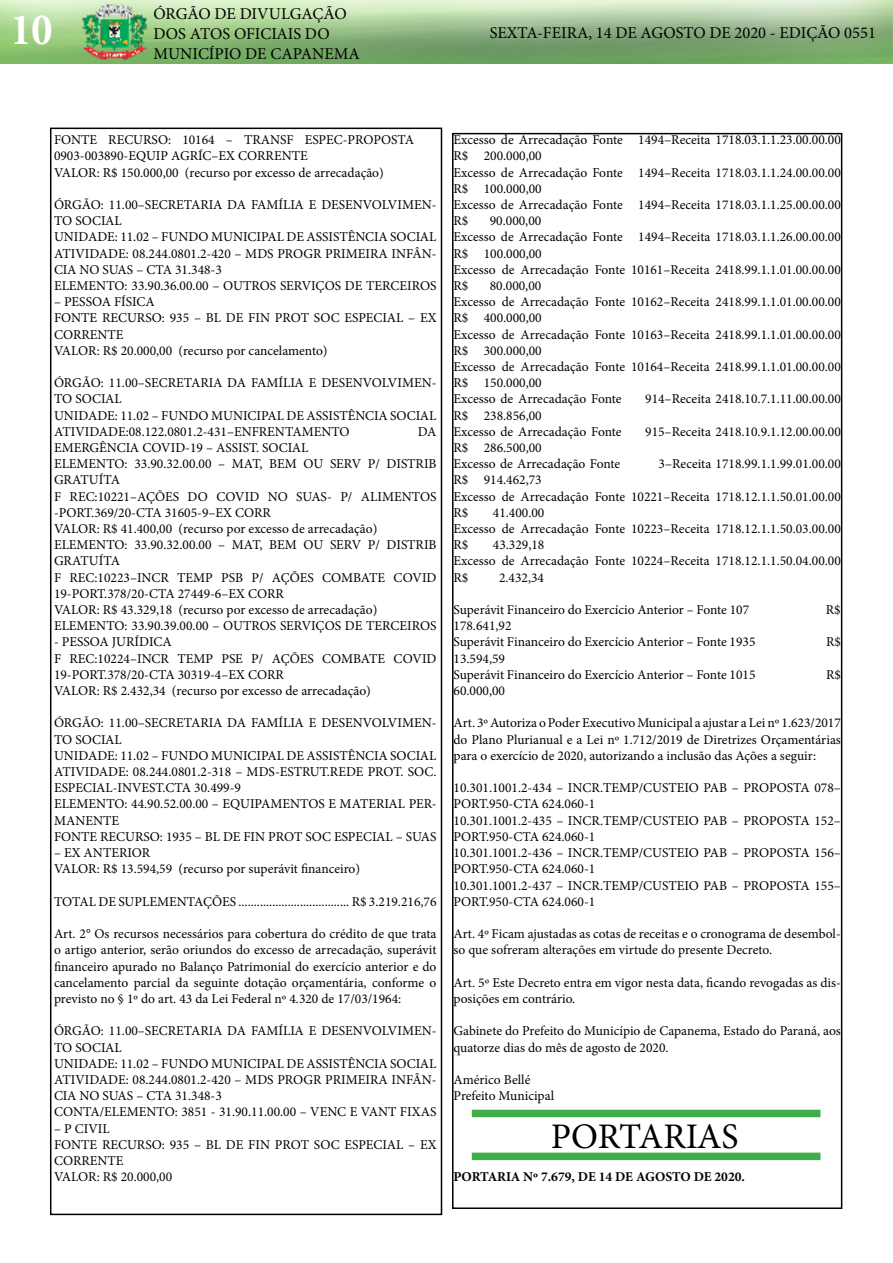
<style>
.page{position:relative;width:893px;height:1263px;background:#fff}
.page>*{position:absolute;margin:0;border:0;box-sizing:border-box;transform-origin:0 0}
.t1{font:700 condensed 45px "Minion Pro";color:#fff}
.t2{font:36px "Minion Pro";letter-spacing:-.005em;color:#000}
.t3{font:16.5px/19.8px "Minion Pro";color:#000}
.t4{font:13.5px/16.2px "Minion Pro";color:#000}
.t5{font:700 13.5px "Minion Pro";color:#000}
</style>
<div class="page">
<div style="left:50px;top:128px;width:392px;height:1087px;border:2px solid #000"></div>
<img style="left:0;top:0;width:893px;height:64px">
<div style="left:452px;top:133px;width:390px;height:1076px;border:2px solid #000"></div>
<div style="left:472px;top:1110px;width:348px;height:7px;background:#41ad49"></div>
<div style="left:472px;top:1152px;width:348px;height:8px;background:#41ad49"></div>
<h1 class="t1" style="left:11px;top:-1px;width:43px">10</h1>
<p class="t3" style="left:153px;top:4px;width:208px">ÓRGÃO DE DIVULGAÇÃO<br>DOS ATOS OFICIAIS DO<br>MUNICÍPIO DE CAPANEMA</p>
<p class="t3" style="left:490px;top:23px;width:388px">SEXTA-FEIRA, 14 DE AGOSTO DE 2020 - EDIÇÃO 0551</p>
<p class="t4" style="left:453px;top:132px;width:389px">Excesso de Arrecadação Fonte 1494–Receita 1718.03.1.1.23.00.00.00<br>R$ 200.000,00<br>Excesso de Arrecadação Fonte 1494–Receita 1718.03.1.1.24.00.00.00<br>R$ 100.000,00<br>Excesso de Arrecadação Fonte 1494–Receita 1718.03.1.1.25.00.00.00<br>R$</p>
<p class="t4" style="left:54px;top:132px;width:362px">FONTE RECURSO: 10164 – TRANSF ESPEC-PROPOSTA<br>0903-003890-EQUIP AGRÍC–EX CORRENTE<br>VALOR: R$ 150.000,00 (recurso por excesso de arrecadação)</p>
<p class="t4" style="left:54px;top:197px;width:384px">ÓRGÃO: 11.00–SECRETARIA DA FAMÍLIA E DESENVOLVIMEN-TO SOCIAL<br>UNIDADE: 11.02 – FUNDO MUNICIPAL DE ASSISTÊNCIA SOCIAL ATIVIDADE: 08.244.0801.2-420 – MDS PROGR PRIMEIRA INFÂN-CIA NO SUAS – CTA 31.348-3<br>ELEMENTO: 33.90.36.00.00 – OUTROS SERVIÇOS DE TERCEIROS</p>
<p class="t4" style="left:54px;top:294px;width:384px">– PESSOA FÍSICA<br>FONTE RECURSO: 935 – BL DE FIN PROT SOC ESPECIAL – EX<br>CORRENTE<br>VALOR: R$ 20.000,00 (recurso por cancelamento)</p>
<p class="t4" style="left:54px;top:375px;width:384px">ÓRGÃO: 11.00–SECRETARIA DA FAMÍLIA E DESENVOLVIMEN-TO SOCIAL<br>UNIDADE: 11.02 – FUNDO MUNICIPAL DE ASSISTÊNCIA SOCIAL ATIVIDADE:08.122.0801.2-431–ENFRENTAMENTO</p>
<p class="t4" style="left:453px;top:213px;width:389px;text-indent:36px">90.000,00<br>Excesso de Arrecadação Fonte 1494–Receita 1718.03.1.1.26.00.00.00<br>R$ 100.000,00<br>Excesso de Arrecadação Fonte 10161–Receita 2418.99.1.1.01.00.00.00<br>R$</p>
<p class="t4" style="left:453px;top:278px;width:389px;text-indent:36px">80.000,00<br>Excesso de Arrecadação Fonte 10162–Receita 2418.99.1.1.01.00.00.00<br>R$ 400.000,00<br>Excesso de Arrecadação Fonte 10163–Receita 2418.99.1.1.01.00.00.00<br>R$ 300.000,00<br>Excesso de Arrecadação Fonte 10164–Receita 2418.99.1.1.01.00.00.00<br>R$ 150.000,00<br>Excesso de Arrecadação Fonte</p>
<p class="t4" style="left:645px;top:391px;width:197px">914–Receita 2418.10.7.1.11.00.00.00</p>
<p class="t4" style="left:453px;top:407px;width:170px">R$ 238.856,00<br>Excesso de Arrecadação Fonte</p>
<p class="t4" style="left:418px;top:423px;width:20px">DA</p>
<p class="t4" style="left:54px;top:440px;width:384px">EMERGÊNCIA COVID-19 – ASSIST. SOCIAL<br>ELEMENTO: 33.90.32.00.00 – MAT, BEM OU SERV P/ DISTRIB GRATUÍTA<br>F REC:10221–AÇÕES DO COVID NO SUAS- P/ ALIMENTOS -PORT.369/20-CTA 31605-9–EX CORR<br>VALOR: R$ 41.400,00 (recurso por excesso de arrecadação)<br>ELEMENTO: 33.90.32.00.00 – MAT, BEM OU SERV P/ DISTRIB GRATUÍTA<br>F REC:10223–INCR TEMP PSB P/ AÇÕES COMBATE COVID 19-PORT.378/20-CTA 27449-6–EX CORR<br>VALOR: R$ 43.329,18 (recurso por excesso de arrecadação)<br>ELEMENTO: 33.90.39.00.00 – OUTROS SERVIÇOS DE TERCEIROS</p>
<p class="t4" style="left:54px;top:634px;width:384px">- PESSOA JURÍDICA<br>F REC:10224–INCR TEMP PSE P/ AÇÕES COMBATE COVID 19-PORT.378/20-CTA 30319-4–EX CORR<br>VALOR: R$ 2.432,34 (recurso por excesso de arrecadação)</p>
<p class="t4" style="left:54px;top:715px;width:384px">ÓRGÃO: 11.00–SECRETARIA DA FAMÍLIA E DESENVOLVIMEN-TO SOCIAL<br>UNIDADE: 11.02 – FUNDO MUNICIPAL DE ASSISTÊNCIA SOCIAL ATIVIDADE: 08.244.0801.2-318 – MDS-ESTRUT.REDE PROT. SOC.<br>ESPECIAL-INVEST.CTA 30.499-9<br>ELEMENTO: 44.90.52.00.00 – EQUIPAMENTOS E MATERIAL PER-MANENTE<br>FONTE RECURSO: 1935 – BL DE FIN PROT SOC ESPECIAL – SUAS</p>
<p class="t4" style="left:54px;top:845px;width:308px">– EX ANTERIOR<br>VALOR: R$ 13.594,59 (recurso por superávit financeiro)</p>
<p class="t4" style="left:54px;top:893px;width:384px">TOTAL DE SUPLEMENTAÇÕES .................................... R$ 3.219.216,76</p>
<p class="t4" style="left:54px;top:926px;width:384px;text-align:justify">Art. 2° Os recursos necessários para cobertura do crédito de que trata o artigo anterior, serão oriundos do excesso de arrecadação, superávit financeiro apurado no Balanço Patrimonial do exercício anterior e do cancelamento parcial da seguinte dotação orçamentária, conforme o previsto no § 1º do art. 43 da Lei Federal nº 4.320 de 17/03/1964:</p>
<p class="t4" style="left:54px;top:1023px;width:384px">ÓRGÃO: 11.00–SECRETARIA DA FAMÍLIA E DESENVOLVIMEN-TO SOCIAL<br>UNIDADE: 11.02 – FUNDO MUNICIPAL DE ASSISTÊNCIA SOCIAL ATIVIDADE: 08.244.0801.2-420 – MDS PROGR PRIMEIRA INFÂN-CIA NO SUAS – CTA 31.348-3<br>CONTA/ELEMENTO: 3851 - 31.90.11.00.00 – VENC E VANT FIXAS</p>
<p class="t4" style="left:54px;top:1120px;width:384px">– P CIVIL<br>FONTE RECURSO: 935 – BL DE FIN PROT SOC ESPECIAL – EX<br>CORRENTE<br>VALOR: R$ 20.000,00</p>
<h2 class="t2" style="left:551px;top:1112px;width:189px">PORTARIAS</h2>
<p class="t4" style="left:645px;top:423px;width:197px">915–Receita 2418.10.9.1.12.00.00.00</p>
<p class="t4" style="left:453px;top:440px;width:168px">R$ 286.500,00<br>Excesso de Arrecadação Fonte</p>
<p class="t4" style="left:659px;top:456px;width:184px">3–Receita 1718.99.1.1.99.01.00.00</p>
<p class="t4" style="left:453px;top:472px;width:389px">R$ 914.462,73<br>Excesso de Arrecadação Fonte 10221–Receita 1718.12.1.1.50.01.00.00<br>R$</p>
<p class="t4" style="left:453px;top:504px;width:389px;text-indent:39px">41.400.00<br>Excesso de Arrecadação Fonte 10223–Receita 1718.12.1.1.50.03.00.00<br>R$</p>
<p class="t4" style="left:453px;top:537px;width:389px;text-indent:39px">43.329,18<br>Excesso de Arrecadação Fonte 10224–Receita 1718.12.1.1.50.04.00.00<br>R$</p>
<p class="t4" style="left:499px;top:569px;width:47px">2.432,34</p>
<p class="t4" style="left:453px;top:602px;width:297px">Superávit Financeiro do Exercício Anterior – Fonte 107</p>
<p class="t4" style="left:826px;top:602px;width:16px">R$</p>
<p class="t4" style="left:453px;top:618px;width:303px">178.641,92<br>Superávit Financeiro do Exercício Anterior – Fonte 1935</p>
<p class="t4" style="left:826px;top:634px;width:16px">R$</p>
<p class="t4" style="left:453px;top:650px;width:303px">13.594,59<br>Superávit Financeiro do Exercício Anterior – Fonte 1015</p>
<p class="t4" style="left:826px;top:666px;width:16px">R$</p>
<p class="t4" style="left:453px;top:683px;width:53px">60.000,00</p>
<p class="t4" style="left:453px;top:715px;width:389px;text-align:justify">Art. 3º Autoriza o Poder Executivo Municipal a ajustar a Lei nº 1.623/2017 do Plano Plurianual e a Lei nº 1.712/2019 de Diretrizes Orçamentárias para o exercício de 2020, autorizando a inclusão das Ações a seguir:</p>
<p class="t4" style="left:453px;top:780px;width:389px">10.301.1001.2-434 – INCR.TEMP/CUSTEIO PAB – PROPOSTA 078– PORT.950-CTA 624.060-1<br>10.301.1001.2-435 – INCR.TEMP/CUSTEIO PAB – PROPOSTA 152– PORT.950-CTA 624.060-1<br>10.301.1001.2-436 – INCR.TEMP/CUSTEIO PAB – PROPOSTA 156– PORT.950-CTA 624.060-1<br>10.301.1001.2-437 – INCR.TEMP/CUSTEIO PAB – PROPOSTA 155– PORT.950-CTA 624.060-1</p>
<p class="t4" style="left:453px;top:926px;width:389px">Art. 4º Ficam ajustadas as cotas de receitas e o cronograma de desembol&shy;so que sofreram alterações em virtude do presente Decreto.</p>
<p class="t4" style="left:453px;top:974px;width:389px">Art. 5º Este Decreto entra em vigor nesta data, ficando revogadas as dis&shy;posições em contrário.</p>
<p class="t4" style="left:453px;top:1023px;width:389px">Gabinete do Prefeito do Município de Capanema, Estado do Paraná, aos quatorze dias do mês de agosto de 2020.</p>
<p class="t4" style="left:453px;top:1071px;width:102px">Américo Bellé<br>Prefeito Municipal</p>
<p class="t5" style="left:453px;top:1167px;width:293px">PORTARIA Nº 7.679, DE 14 DE AGOSTO DE 2020.</p>
</div>
